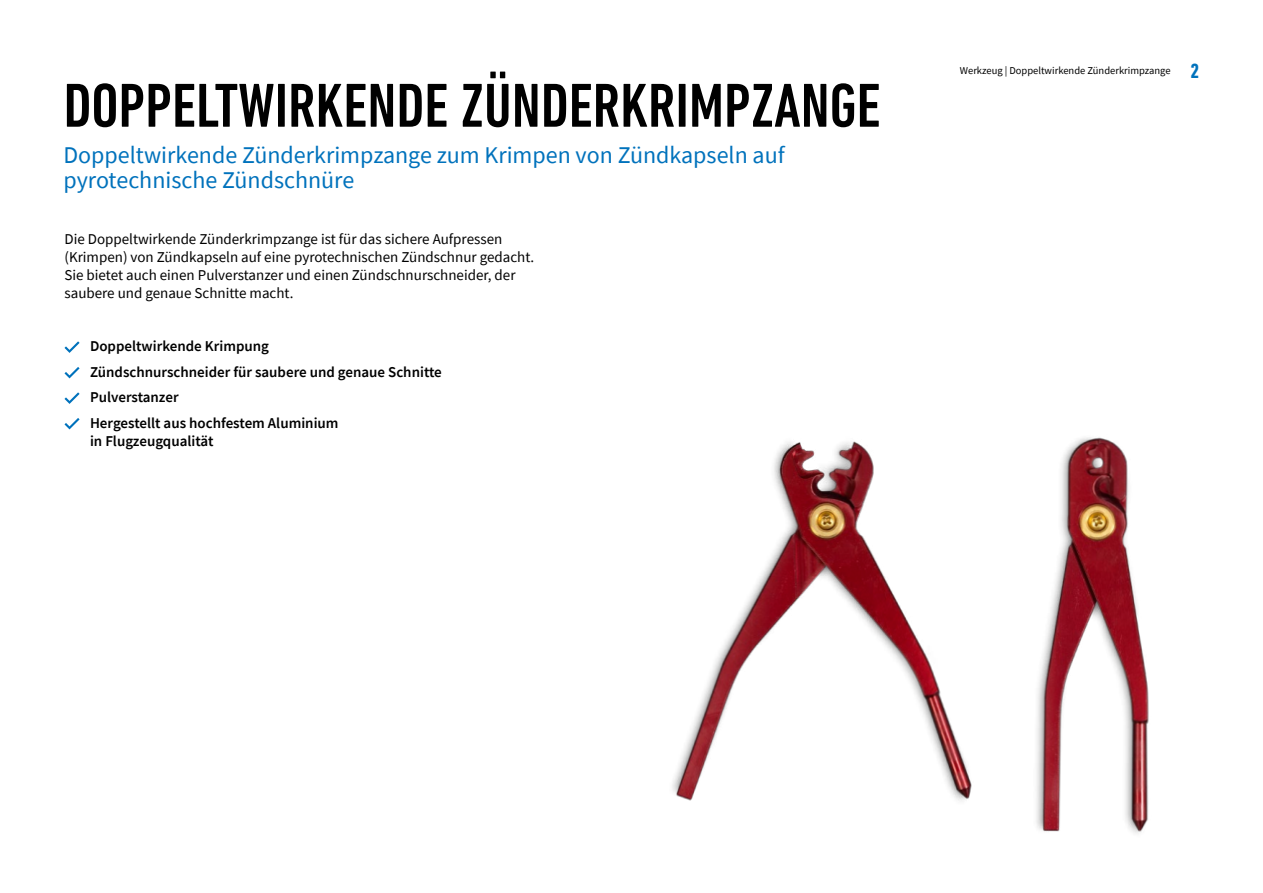
<style>
.page{position:relative;width:1263px;height:893px;background:#fff}
.page>*{position:absolute;margin:0;border:0;box-sizing:border-box;transform-origin:0 0}
.t1{font:500 condensed 63px "DIN Next LT Pro";color:#000}
.t2{font:24px/25.5px "Source Sans Pro";color:#0072bc}
.t3{font:700 condensed 21px "DIN Next LT Pro";color:#0072bc}
.t4{font:15px/18px "Source Sans Pro";color:#000}
.t5{font:600 15px/25.5px "Source Sans Pro";color:#000}
.t6{font:10.5px "Source Sans Pro";color:#000}
</style>
<div class="page">
<svg style="left:64px;top:341px;width:16px;height:12px"></svg>
<svg style="left:64px;top:367px;width:16px;height:11px"></svg>
<svg style="left:64px;top:392px;width:16px;height:12px"></svg>
<svg style="left:64px;top:418px;width:16px;height:11px"></svg>
<img style="left:672px;top:441px;width:300px;height:360px">
<img style="left:1036px;top:437px;width:113px;height:397px">
<h1 class="t1" style="left:64px;top:70px;width:818px">DOPPELTWIRKENDE ZÜNDERKRIMPZANGE</h1>
<h2 class="t2" style="left:64px;top:142px;width:723px">Doppeltwirkende Zünderkrimpzange zum Krimpen von Zündkapseln auf pyrotechnische Zündschnüre</h2>
<p class="t4" style="left:64px;top:230px;width:471px">Die Doppeltwirkende Zünderkrimpzange ist für das sichere Aufpressen (Krimpen) von Zündkapseln auf eine pyrotechnischen Zündschnur gedacht.<br>Sie bietet auch einen Pulverstanzer und einen Zündschnurschneider, der saubere und genaue Schnitte macht.</p>
<p class="t5" style="left:90px;top:334px;width:353px">Doppeltwirkende Krimpung<br>Zündschnurschneider für saubere und genaue Schnitte Pulverstanzer<br>Hergestellt aus hochfestem Aluminium</p>
<p class="t5" style="left:90px;top:428px;width:125px">in Flugzeugqualität</p>
<p class="t6" style="left:960px;top:64px;width:212px">Werkzeug | Doppeltwirkende Zünderkrimpzange</p>
<h3 class="t3" style="left:1190px;top:59px;width:10px">2</h3>
</div>
